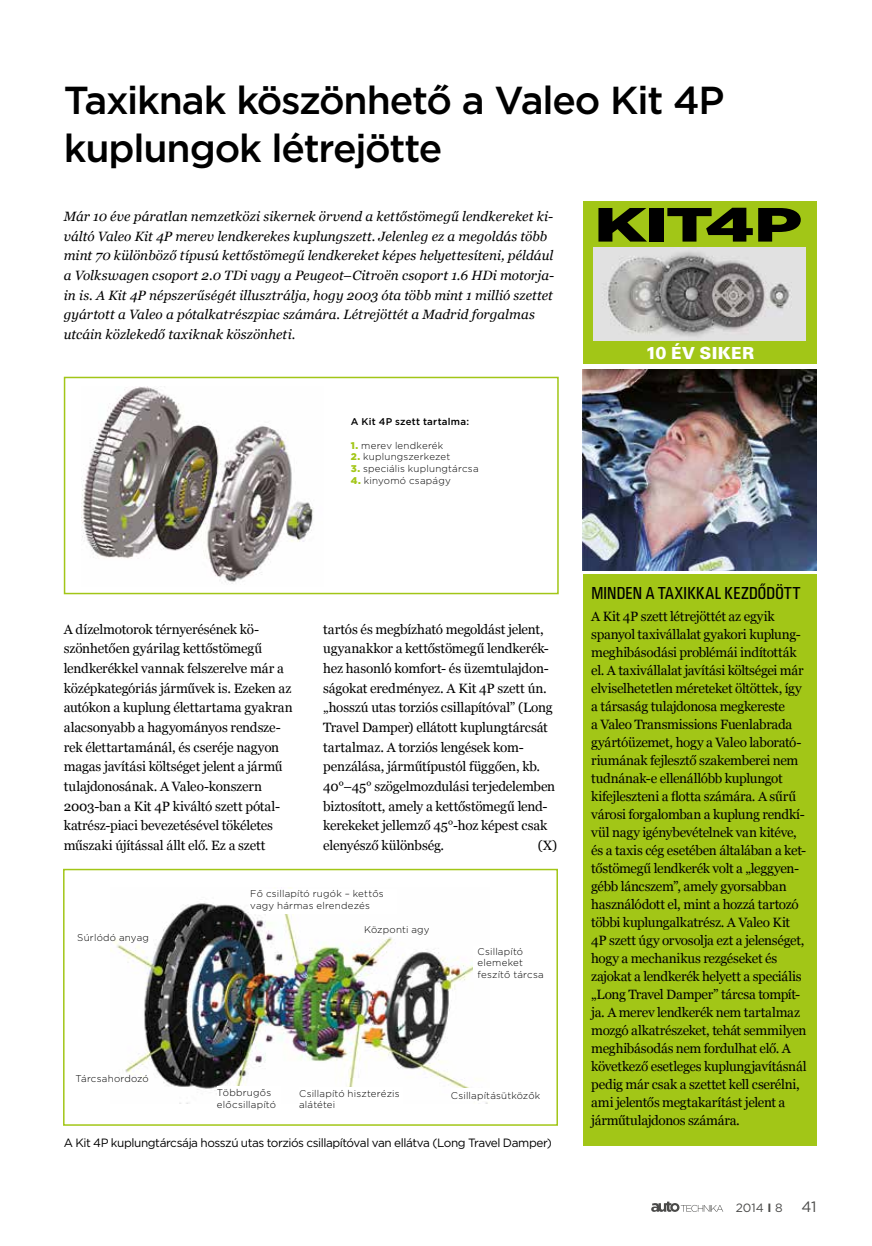
<style>
.page{position:relative;width:872px;height:1246px;background:#fff}
.page>*{position:absolute;margin:0;border:0;box-sizing:border-box;transform-origin:0 0}
.t1{font:900 48px "Gotham";letter-spacing:-.03em;color:#000;scale:1.5 1}
.t2{font:500 39px/47.7px "Gotham";letter-spacing:-.03em;color:#000}
.t3{font:18px "U001 Con";letter-spacing:.015em;color:#000}
.t4{font:18px "U001 Blk";letter-spacing:.02em;color:#fff}
.t5{font:15px "Gotham";color:#4a4a49}
.t6{font:13.5px/18px "Georgia";letter-spacing:-.02em;color:#000}
.t7{font:italic 13.5px/19.6px "Georgia";letter-spacing:.005em;color:#000}
.t8{font:12px "Gotham";letter-spacing:-.035em;color:#000}
.t9{font:12px "Gotham";color:#4a4a49}
.t10{font:300 9.75px/11.7px "Gotham";letter-spacing:.02em;color:#000}
.t11{font:500 9.75px "Gotham";letter-spacing:.025em;color:#000}
.s1{font-weight:900;color:#a2c617}
.s2{font-weight:700}
</style>
<div class="page">
<svg style="left:651px;top:1201px;width:72px;height:11px"></svg>
<div style="left:583px;top:201px;width:233px;height:163px;background:#a2c617"></div>
<div style="left:583px;top:575px;width:233px;height:571px;background:#a2c617"></div>
<img style="left:82px;top:386px;width:232px;height:198px">
<img style="left:583px;top:370px;width:233px;height:200px">
<img style="left:111px;top:887px;width:377px;height:216px">
<div style="left:250px;top:889px;width:146px;height:24px;background:#fff"></div>
<div style="left:473px;top:947px;width:73px;height:31px;background:#fff"></div>
<div style="left:451px;top:1088px;width:92px;height:13px;background:#fff"></div>
<div style="left:299px;top:1087px;width:104px;height:23px;background:#fff"></div>
<div style="left:217px;top:1086px;width:64px;height:24px;background:#fff"></div>
<div style="left:63px;top:869px;width:495px;height:257px;border:2px solid #a2c617"></div>
<div style="left:64px;top:377px;width:495px;height:217px;border:2px solid #a2c617"></div>
<img style="left:593px;top:247px;width:212px;height:93px">
<h2 class="t2" style="left:64px;top:76px;width:662px">Taxiknak köszönhető a Valeo Kit 4P kuplungok létrejötte</h2>
<p class="t7" style="left:64px;top:206px;width:492px">Már 10 éve páratlan nemzetközi sikernek örvend a kettőstömegű lendkereket ki&shy;váltó Valeo Kit 4P merev lendkerekes kuplungszett. Jelenleg ez a megoldás több mint 70 különböző típusú kettőstömegű lendkereket képes helyettesíteni, például a Volkswagen csoport 2.0 TDi vagy a Peugeot–Citroën csoport 1.6 HDi motorja&shy;in is. A Kit 4P népszerűségét illusztrálja, hogy 2003 óta több mint 1 millió szettet gyártott a Valeo a pótalkatrészpiac számára. Létrejöttét a Madrid forgalmas utcáin közlekedő taxiknak köszönheti.</p>
<p class="t11" style="left:351px;top:415px;width:120px">A Kit 4P szett tartalma:</p>
<p class="t10" style="left:351px;top:439px;width:94px"><span class="s1">1.</span> merev lendkerék</p>
<p class="t10" style="left:351px;top:451px;width:101px"><span class="s1">2.</span> kuplungszerkezet</p>
<p class="t10" style="left:351px;top:463px;width:129px"><span class="s1">3.</span> speciális kuplungtárcsa</p>
<p class="t10" style="left:351px;top:474px;width:101px"><span class="s1">4.</span> kinyomó csapágy</p>
<h1 class="t1" style="left:594px;top:192px;width:140px">KIT4P</h1>
<h3 class="t4" style="left:645px;top:342px;width:111px">10 ÉV SIKER</h3>
<p class="t6" style="left:64px;top:618px;width:230px;line-height:19.6px">A dízelmotorok térnyerésének kö&shy;szönhetően gyárilag kettőstömegű lendkerékkel vannak felszerelve már a középkategóriás járművek is. Ezeken az autókon a kuplung élettartama gyakran alacsonyabb a hagyományos rendsze&shy;rek élettartamánál, és cseréje nagyon magas javítási költséget jelent a jármű tulajdonosának. A Valeo-konszern 2003-ban a Kit 4P kiváltó szett pótal&shy;katrész-piaci bevezetésével tökéletes műszaki újítással állt elő. Ez a szett</p>
<p class="t6" style="left:323px;top:619px;width:233px;line-height:19.6px">tartós és megbízható megoldást jelent, ugyanakkor a kettőstömegű lendkerék&shy;hez hasonló komfort- és üzemtulajdon&shy;ságokat eredményez. A Kit 4P szett ún. „hosszú utas torziós csillapítóval” (Long Travel Damper) ellátott kuplungtárcsát tartalmaz. A torziós lengések kom&shy;penzálása, járműtípustól függően, kb.<br>40°–45° szögelmozdulási terjedelemben biztosított, amely a kettőstömegű lend&shy;kerekeket jellemző 45°-hoz képest csak elenyésző különbség.</p>
<p class="t6" style="left:538px;top:836px;width:21px">(X)</p>
<p class="t10" style="left:77px;top:931px;width:73px">Súrlódó anyag</p>
<p class="t10" style="left:75px;top:1073px;width:75px">Tárcsahordozó</p>
<p class="t10" style="left:250px;top:887px;width:135px">Fő csillapító rugók – kettős vagy hármas elrendezés</p>
<p class="t10" style="left:364px;top:923px;width:67px">Központi agy</p>
<p class="t10" style="left:477px;top:945px;width:68px">Csillapító elemeket feszítő tárcsa</p>
<p class="t10" style="left:217px;top:1087px;width:61px">Többrugős előcsillapító</p>
<p class="t10" style="left:299px;top:1087px;width:102px">Csillapító hiszterézis</p>
<p class="t10" style="left:451px;top:1089px;width:91px">Csillapításütközők</p>
<p class="t10" style="left:299px;top:1099px;width:38px">alátétei</p>
<p class="t8" style="left:64px;top:1135px;width:489px">A Kit 4P kuplungtárcsája hosszú utas torziós csillapítóval van ellátva (Long Travel Damper)</p>
<h3 class="t3" style="left:591px;top:583px;width:210px">MINDEN A TAXIKKAL KEZDŐDÖTT</h3>
<p class="t6" style="left:591px;top:607px;width:217px">A Kit 4P szett létrejöttét az egyik spanyol taxivállalat gyakori kuplung&shy;meghibásodási problémái indították el. A taxivállalat javítási költségei már elviselhetetlen méreteket öltöttek, így a társaság tulajdonosa megkereste<br>a Valeo Transmissions Fuenlabrada gyártóüzemet, hogy a Valeo laborató&shy;riumának fejlesztő szakemberei nem tudnának-e ellenállóbb kuplungot kifejleszteni a flotta számára. A sűrű városi forgalomban a kuplung rendkí&shy;vül nagy igénybevételnek van kitéve, és a taxis cég esetében általában a ket&shy;tőstömegű lendkerék volt a „leggyen&shy;gébb láncszem”, amely gyorsabban használódott el, mint a hozzá tartozó többi kuplungalkatrész. A Valeo Kit 4P szett úgy orvosolja ezt a jelenséget, hogy a mechanikus rezgéseket és zajokat a lendkerék helyett a speciális „Long Travel Damper” tárcsa tompít&shy;ja. A merev lendkerék nem tartalmaz mozgó alkatrészeket, tehát semmilyen meghibásodás nem fordulhat elő. A következő esetleges kuplungjavításnál pedig már csak a szettet kell cserélni, ami jelentős megtakarítást jelent a járműtulajdonos számára.</p>
<p class="t9" style="left:736px;top:1200px;width:48px">2014 <span class="s2">I</span> 8</p>
<p class="t5" style="left:801px;top:1197px;width:17px">41</p>
</div>
